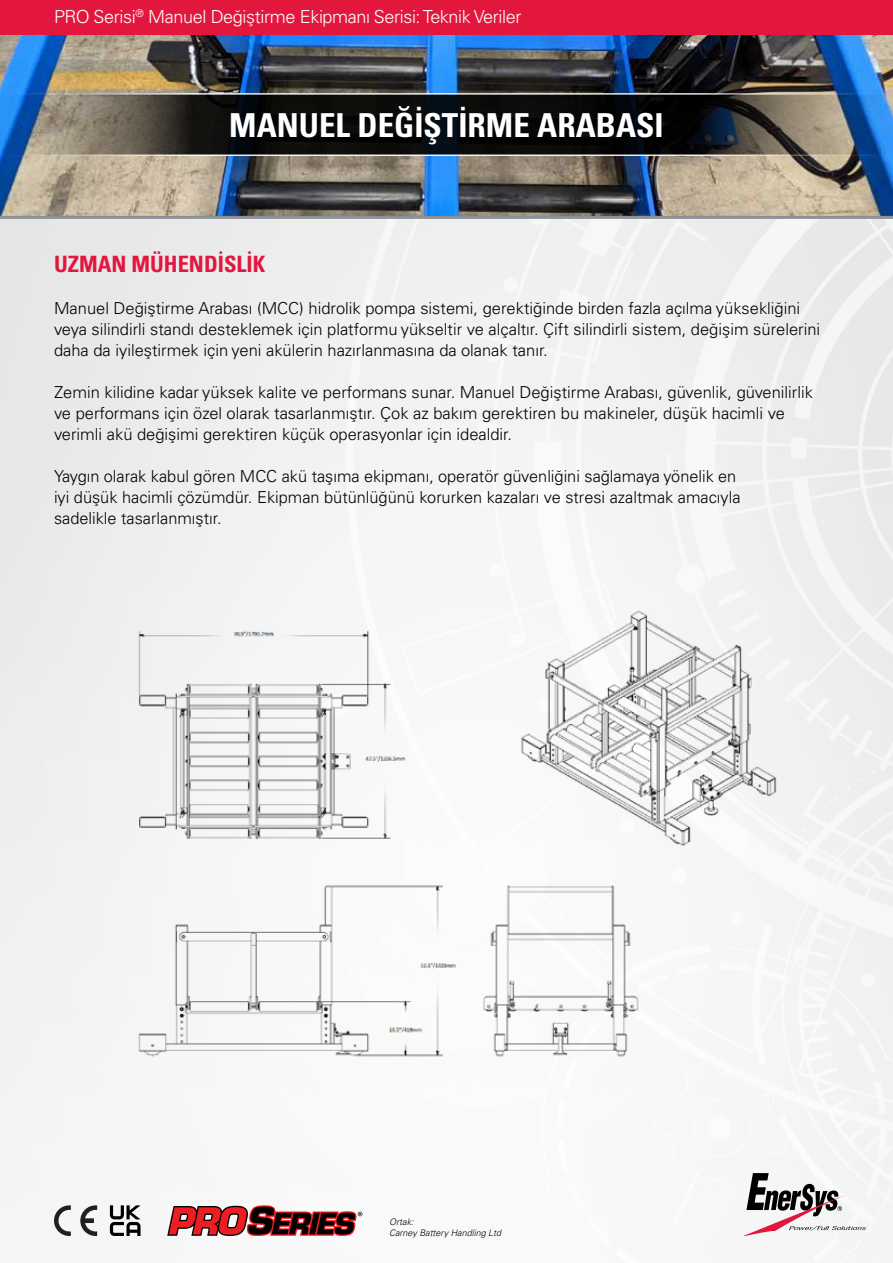
<style>
.page{position:relative;width:893px;height:1263px;background:#fff}
.page>*{position:absolute;margin:0;border:0;box-sizing:border-box;transform-origin:0 0}
.t1{font:700 condensed 33px "Univers LT Pro";color:#fff}
.t2{font:700 condensed 22.5px "Univers LT Pro";color:#e3173e}
.t3{font:300 18px "Univers LT Pro 45";letter-spacing:-.02em;color:#fff}
.t4{font:300 16.5px/21px "Univers LT Pro 45";color:#000}
.t5{font:italic 300 9px/10.8px "Univers LT Pro 45";color:#000}
</style>
<div class="page">
<img style="left:0;top:34px;width:893px;height:185px">
<svg style="left:742px;top:1173px;width:124px;height:63px"></svg>
<div style="left:0;top:0;width:893px;height:34px;background:#e3173e"></div>
<img style="left:84px;top:582px;width:725px;height:520px">
<svg style="left:0;top:93px;width:893px;height:63px;background:#33383c"></svg>
<svg style="left:54px;top:1205px;width:17px;height:31px"></svg>
<svg style="left:80px;top:1205px;width:17px;height:31px"></svg>
<svg style="left:110px;top:1205px;width:31px;height:31px"></svg>
<svg style="left:167px;top:1205px;width:195px;height:31px"></svg>
<p class="t3" style="left:54px;top:6px;width:469px">PRO Serisi<sup>®</sup> Manuel Değiştirme Ekipmanı Serisi: Teknik Veriler</p>
<h1 class="t1" style="left:229px;top:105px;width:436px">MANUEL DEĞİŞTİRME ARABASI</h1>
<h2 class="t2" style="left:54px;top:250px;width:213px">UZMAN MÜHENDİSLİK</h2>
<p class="t4" style="left:54px;top:298px;width:768px">Manuel Değiştirme Arabası (MCC) hidrolik pompa sistemi, gerektiğinde birden fazla açılma yüksekliğini veya silindirli standı desteklemek için platformu yükseltir ve alçaltır. Çift silindirli sistem, değişim sürelerini daha da iyileştirmek için yeni akülerin hazırlanmasına da olanak tanır.</p>
<p class="t4" style="left:54px;top:382px;width:760px">Zemin kilidine kadar yüksek kalite ve performans sunar. Manuel Değiştirme Arabası, güvenlik, güvenilirlik ve performans için özel olarak tasarlanmıştır. Çok az bakım gerektiren bu makineler, düşük hacimli ve verimli akü değişimi gerektiren küçük operasyonlar için idealdir.</p>
<p class="t4" style="left:54px;top:466px;width:688px">Yaygın olarak kabul gören MCC akü taşıma ekipmanı, operatör güvenliğini sağlamaya yönelik en iyi düşük hacimli çözümdür. Ekipman bütünlüğünü korurken kazaları ve stresi azaltmak amacıyla sadelikle tasarlanmıştır.</p>
<p class="t5" style="left:389px;top:1216px;width:114px">Ortak:<br>Carney Battery Handling Ltd</p>
</div>
